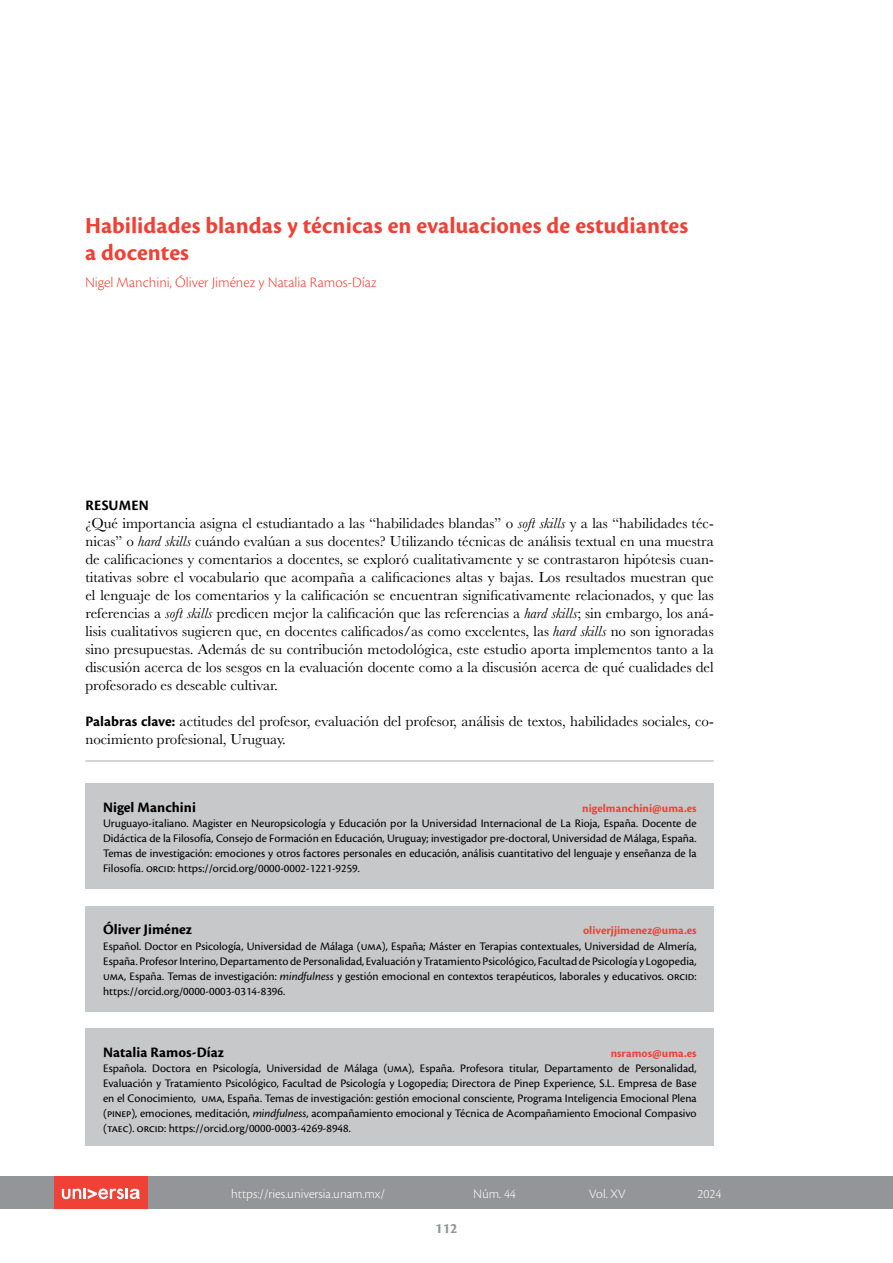
<style>
.page{position:relative;width:893px;height:1263px;background:#fff}
.page>*{position:absolute;margin:0;border:0;box-sizing:border-box;transform-origin:0 0}
.t1{font:700 24px/27px "Cronos Pro";letter-spacing:.005em;color:#ef4135}
.t2{font:15px/18px "Baskerville";color:#000;text-align:justify}
.t3{font:700 15px "Cronos Pro";letter-spacing:.005em;color:#000}
.t4{font:300 15px "Cronos Pro";color:#ef4135}
.t5{font:700 15px "Cronos Pro";color:#939598}
.t6{font:300 13.5px "Cronos Pro";color:#fff}
.t7{font:12px/15px "Cronos Pro";color:#000;text-align:justify}
.t8{font:700 12px "Cronos Pro";letter-spacing:.005em;color:#ef4135}
.s1{font-style:italic}
.s2{font-family:"Cronos Pro";font-weight:700}
</style>
<div class="page">
<div style="left:85px;top:783px;width:629px;height:106px;background:#c7c8ca"></div>
<div style="left:85px;top:906px;width:629px;height:105px;background:#c7c8ca"></div>
<div style="left:85px;top:1028px;width:629px;height:118px;background:#c7c8ca"></div>
<hr style="left:85px;top:760px;width:629px;height:2px;background:#c7c8ca">
<div style="left:0;top:1177px;width:893px;height:32px;background:#939598"></div>
<div style="left:54px;top:1177px;width:94px;height:32px;background:#ef4135"></div>
<svg style="left:62px;top:1188px;width:78px;height:11px"></svg>
<h1 class="t1" style="left:85px;top:213px;width:605px">Habilidades blandas y técnicas en evaluaciones de estudiantes a docentes</h1>
<p class="t4" style="left:85px;top:274px;width:293px">Nigel Manchini, Óliver Jiménez y Natalia Ramos-Díaz</p>
<p class="t3" style="left:85px;top:496px;width:65px">RESUMEN</p>
<p class="t2" style="left:85px;top:514px;width:630px">¿Qué importancia asigna el estudiantado a las “habilidades blandas” o <span class="s1">soft skills</span> y a las “habilidades téc&shy;nicas” o <span class="s1">hard skills</span> cuándo evalúan a sus docentes? Utilizando técnicas de análisis textual en una muestra de calificaciones y comentarios a docentes, se exploró cualitativamente y se contrastaron hipótesis cuan&shy;titativas sobre el vocabulario que acompaña a calificaciones altas y bajas. Los resultados muestran que el lenguaje de los comentarios y la calificación se encuentran significativamente relacionados, y que las referencias a <span class="s1">soft skills</span> predicen mejor la calificación que las referencias a <span class="s1">hard skills</span>; sin embargo, los aná&shy;lisis cualitativos sugieren que, en docentes calificados/as como excelentes, las <span class="s1">hard skills</span> no son ignoradas sino presupuestas. Además de su contribución metodológica, este estudio aporta implementos tanto a la discusión acerca de los sesgos en la evaluación docente como a la discusión acerca de qué cualidades del profesorado es deseable cultivar.</p>
<p class="t2" style="left:85px;top:712px;width:630px"><span class="s2">Palabras clave:</span> actitudes del profesor, evaluación del profesor, análisis de textos, habilidades sociales, co&shy;nocimiento profesional, Uruguay.</p>
<p class="t3" style="left:103px;top:799px;width:94px">Nigel Manchini</p>
<p class="t8" style="left:582px;top:801px;width:116px">nigelmanchini@uma.es</p>
<p class="t7" style="left:103px;top:816px;width:595px">Uruguayo-italiano. Magister en Neuropsicología y Educación por la Universidad Internacional de La Rioja, España. Docente de Didáctica de la Filosofía, Consejo de Formación en Educación, Uruguay; investigador pre-doctoral, Universidad de Málaga, España.<br>Temas de investigación: emociones y otros factores personales en educación, análisis cuantitativo del lenguaje y enseñanza de la Filosofía. orcid: https://orcid.org/0000-0002-1221-9259.</p>
<p class="t3" style="left:103px;top:921px;width:90px">Óliver Jiménez</p>
<p class="t8" style="left:583px;top:924px;width:115px">oliverjjimenez@uma.es</p>
<p class="t7" style="left:103px;top:938px;width:595px">Español. Doctor en Psicología, Universidad de Málaga (uma), España; Máster en Terapias contextuales, Universidad de Almería, España. Profesor Interino, Departamento de Personalidad, Evaluación y Tratamiento Psicológico, Facultad de Psicología y Logopedia, uma, España. Temas de investigación: <span class="s1">mindfulness</span> y gestión emocional en contextos terapéuticos, laborales y educativos. orcid: https://orcid.org/0000-0003-0314-8396.</p>
<p class="t3" style="left:103px;top:1044px;width:122px">Natalia Ramos-Díaz</p>
<p class="t8" style="left:611px;top:1046px;width:87px">nsramos@uma.es</p>
<p class="t7" style="left:103px;top:1061px;width:595px">Española. Doctora en Psicología, Universidad de Málaga (uma), España. Profesora titular, Departamento de Personalidad, Evaluación y Tratamiento Psicológico, Facultad de Psicología y Logopedia; Directora de Pinep Experience, S.L. Empresa de Base en el Conocimiento, uma, España. Temas de investigación: gestión emocional consciente, Programa Inteligencia Emocional Plena (pinep), emociones, meditación, <span class="s1">mindfulness</span>, acompañamiento emocional y Técnica de Acompañamiento Emocional Compasivo (taec). orcid: https://orcid.org/0000-0003-4269-8948.</p>
<p class="t6" style="left:231px;top:1186px;width:155px">https://ries.universia.unam.mx/</p>
<p class="t6" style="left:473px;top:1186px;width:44px">Núm. 44</p>
<p class="t6" style="left:589px;top:1186px;width:38px">Vol. XV</p>
<p class="t6" style="left:698px;top:1186px;width:25px">2024</p>
<p class="t5" style="left:435px;top:1220px;width:24px">112</p>
</div>
